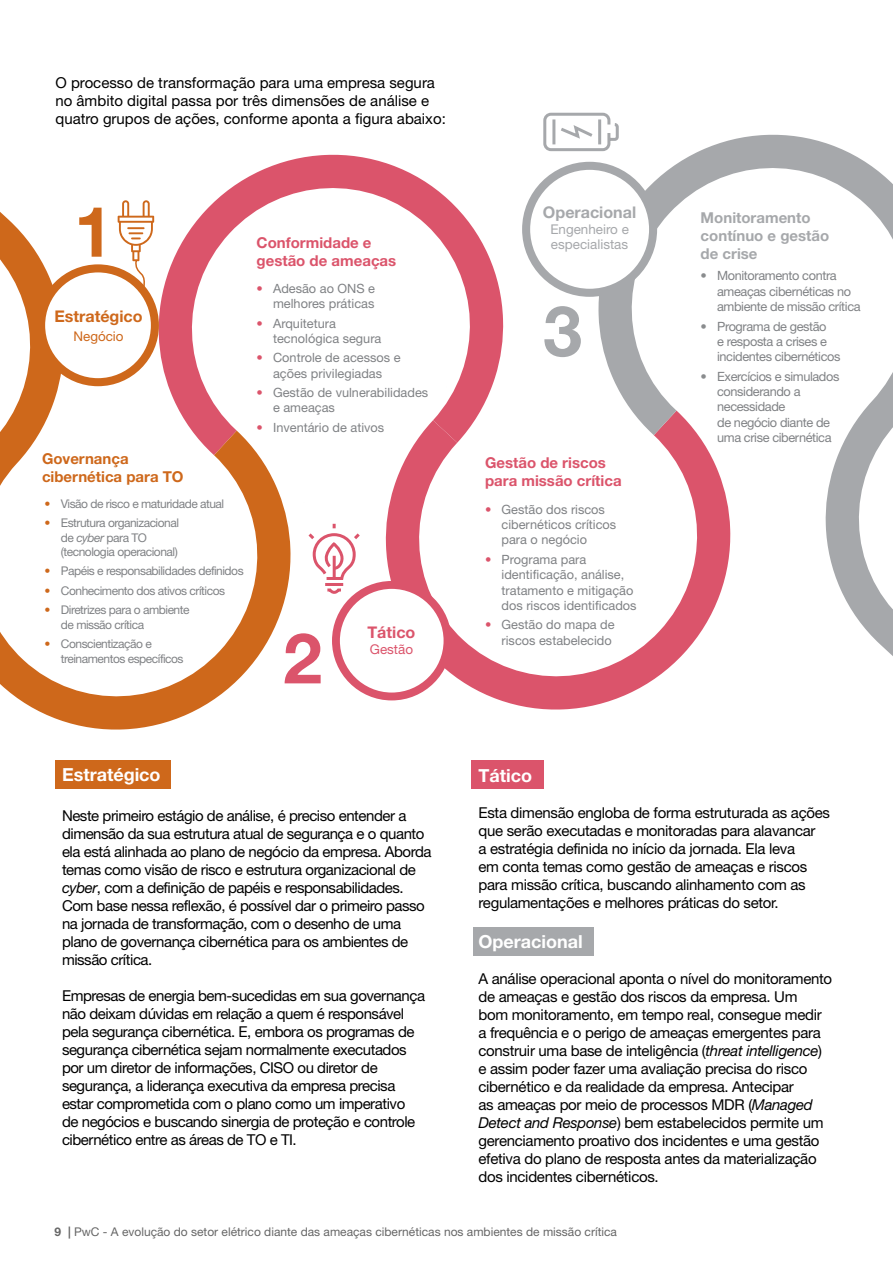
<style>
.page{position:relative;width:893px;height:1263px;background:#fff}
.page>*{position:absolute;margin:0;border:0;box-sizing:border-box;transform-origin:0 0}
.t1{font:700 70.05px "Helvetica Neue";color:#ce681b}
.t2{font:700 70.05px "Helvetica Neue";color:#db546b}
.t3{font:700 70.05px "Helvetica Neue";color:#a6a8ab}
.t4{font:700 18px "Helvetica Neue";color:#fff}
.t5{font:700 16.05px "Helvetica Neue";color:#a6a8ab}
.t6{font:700 16.05px "Helvetica Neue";color:#ce681b}
.t7{font:700 16.05px "Helvetica Neue";color:#db546b}
.t8{font:15px/18px "Helvetica Neue";letter-spacing:-.02em;color:#000}
.t9{font:15px/18px "Helvetica Neue";color:#000}
.t10{font:700 15px/18px "Helvetica Neue";color:#db546b}
.t11{font:700 15px/18px "Helvetica Neue";color:#a6a8ab}
.t12{font:700 15px/18px "Helvetica Neue";color:#ce681b}
.t13{font:13.35px "Helvetica Neue";color:#a6a8ab}
.t14{font:13.35px "Helvetica Neue";color:#ce681b}
.t15{font:13.35px "Helvetica Neue";color:#db546b}
.t16{font:12.75px/15.3px "Helvetica Neue";color:#808285}
.t17{font:12.75px/15.3px "Helvetica Neue";letter-spacing:-.03em;color:#808285}
.t18{font:12px/14.4px "Helvetica Neue";letter-spacing:-.04em;color:#808285}
.t19{font:12px "Helvetica Neue";color:#666}
.s1{color:#ce681b}
.s2{font-style:italic}
.s3{color:#db546b}
.s4{color:#8a8c8e}
.s5{font-weight:700}
</style>
<div class="page">
<div style="left:55px;top:760px;width:116px;height:29px;background:#ce681b"></div>
<div style="left:471px;top:760px;width:72px;height:29px;background:#db546b"></div>
<div style="left:473px;top:927px;width:120px;height:29px;background:#a6a8ab"></div>
<svg style="left:260px;top:154px;width:244px;height:257px"></svg>
<svg style="left:385px;top:411px;width:214px;height:299px"></svg>
<svg style="left:0;top:171px;width:291px;height:559px"></svg>
<svg style="left:598px;top:134px;width:295px;height:570px"></svg>
<div style="left:526px;top:166px;width:127px;height:127px;background:#fff;border-radius:50%"></div>
<div style="left:522px;top:162px;width:135px;height:135px;border:8px solid #a6a8ab;border-radius:50%"></div>
<svg style="left:308px;top:523px;width:55px;height:72px"></svg>
<svg style="left:543px;top:112px;width:77px;height:41px"></svg>
<hr style="left:552px;top:119px;width:3px;height:25px;background:#a6a8ab">
<hr style="left:598px;top:119px;width:3px;height:25px;background:#a6a8ab">
<div style="left:336px;top:585px;width:111px;height:111px;background:#fff;border-radius:50%"></div>
<div style="left:332px;top:581px;width:119px;height:119px;border:8px solid #db546b;border-radius:50%"></div>
<div style="left:41px;top:268px;width:114px;height:114px;background:#fff;border-radius:50%"></div>
<div style="left:37px;top:264px;width:122px;height:122px;border:8px solid #ce681b;border-radius:50%"></div>
<svg style="left:118px;top:200px;width:36px;height:94px"></svg>
<p class="t9" style="left:55px;top:74px;width:392px">O processo de transformação para uma empresa segura no âmbito digital passa por três dimensões de análise e quatro grupos de ações, conforme aponta a figura abaixo:</p>
<h1 class="t1" style="left:74px;top:188px;width:40px">1</h1>
<p class="t6" style="left:54px;top:306px;width:90px">Estratégico</p>
<p class="t14" style="left:73px;top:328px;width:52px">Negócio</p>
<p class="t12" style="left:42px;top:449px;width:143px">Governança cibernética para TO</p>
<p class="t18" style="left:44px;top:496px;width:181px"><span class="s1">•</span> Visão de risco e maturidade atual</p>
<p class="t18" style="left:61px;top:515px;width:120px;text-indent:-16px"><span class="s1">•</span> Estrutura organizacional de <span class="s2">cyber</span> para TO (tecnologia operacional)</p>
<p class="t18" style="left:44px;top:564px;width:201px"><span class="s1">•</span> Papéis e responsabilidades definidos</p>
<p class="t18" style="left:44px;top:583px;width:182px"><span class="s1">•</span> Conhecimento dos ativos críticos</p>
<p class="t18" style="left:61px;top:603px;width:130px;text-indent:-16px"><span class="s1">•</span> Diretrizes para o ambiente de missão crítica</p>
<p class="t18" style="left:61px;top:637px;width:124px;text-indent:-17px"><span class="s1">•</span> Conscientização e treinamentos específicos</p>
<p class="t10" style="left:257px;top:233px;width:141px">Conformidade e gestão de ameaças</p>
<p class="t16" style="left:257px;top:280px;width:120px;text-align:right"><span class="s3">•</span> Adesão ao ONS e melhores práticas</p>
<p class="t16" style="left:273px;top:315px;width:110px;text-indent:-16px"><span class="s3">•</span> Arquitetura tecnológica segura</p>
<p class="t16" style="left:257px;top:350px;width:146px;text-align:center"><span class="s3">•</span> Controle de acessos e ações privilegiadas</p>
<p class="t16" style="left:273px;top:385px;width:157px;text-indent:-16px"><span class="s3">•</span> Gestão de vulnerabilidades e ameaças</p>
<p class="t16" style="left:257px;top:420px;width:129px"><span class="s3">•</span> Inventário de ativos</p>
<h1 class="t2" style="left:283px;top:615px;width:40px">2</h1>
<p class="t7" style="left:367px;top:622px;width:49px">Tático</p>
<p class="t15" style="left:370px;top:641px;width:45px">Gestão</p>
<p class="t4" style="left:62px;top:763px;width:100px">Estratégico</p>
<p class="t8" style="left:62px;top:806px;width:371px">Neste primeiro estágio de análise, é preciso entender a dimensão da sua estrutura atual de segurança e o quanto ela está alinhada ao plano de negócio da empresa. Aborda temas como visão de risco e estrutura organizacional de <span class="s2">cyber</span>, com a definição de papéis e responsabilidades.<br>Com base nessa reflexão, é possível dar o primeiro passo na jornada de transformação, com o desenho de uma plano de governança cibernética para os ambientes de missão crítica.</p>
<p class="t8" style="left:62px;top:986px;width:365px">Empresas de energia bem-sucedidas em sua governança não deixam dúvidas em relação a quem é responsável pela segurança cibernética. E, embora os programas de segurança cibernética sejam normalmente executados por um diretor de informações, CISO ou diretor de segurança, a liderança executiva da empresa precisa estar comprometida com o plano como um imperativo de negócios e buscando sinergia de proteção e controle cibernético entre as áreas de TO e TI.</p>
<p class="t5" style="left:543px;top:203px;width:95px">Operacional</p>
<p class="t13" style="left:550px;top:222px;width:80px">Engenheiro e</p>
<p class="t13" style="left:551px;top:236px;width:79px">especialistas</p>
<h1 class="t3" style="left:543px;top:288px;width:40px">3</h1>
<p class="t10" style="left:485px;top:453px;width:138px">Gestão de riscos para missão crítica</p>
<p class="t16" style="left:502px;top:501px;width:116px;text-indent:-16px"><span class="s3">•</span> Gestão dos riscos cibernéticos críticos para o negócio</p>
<p class="t16" style="left:502px;top:551px;width:137px;text-indent:-16px"><span class="s3">•</span> Programa para identificação, análise, tratamento e mitigação dos riscos identificados</p>
<p class="t16" style="left:485px;top:617px;width:131px;text-align:right"><span class="s3">•</span> Gestão do mapa de riscos estabelecido</p>
<p class="t11" style="left:701px;top:208px;width:130px">Monitoramento contínuo e gestão de crise</p>
<p class="t17" style="left:717px;top:268px;width:145px;text-indent:-16px"><span class="s4">•</span> Monitoramento contra ameaças cibernéticas no ambiente de missão crítica</p>
<p class="t17" style="left:717px;top:318px;width:125px;text-indent:-16px"><span class="s4">•</span> Programa de gestão<br>e resposta a crises e incidentes cibernéticos</p>
<p class="t17" style="left:717px;top:368px;width:124px;text-indent:-16px"><span class="s4">•</span> Exercícios e simulados considerando a necessidade<br>de negócio diante de uma crise cibernética</p>
<p class="t4" style="left:478px;top:764px;width:55px">Tático</p>
<p class="t8" style="left:478px;top:804px;width:353px">Esta dimensão engloba de forma estruturada as ações que serão executadas e monitoradas para alavancar<br>a estratégia definida no início da jornada. Ela leva<br>em conta temas como gestão de ameaças e riscos para missão crítica, buscando alinhamento com as regulamentações e melhores práticas do setor.</p>
<p class="t4" style="left:478px;top:930px;width:106px">Operacional</p>
<p class="t8" style="left:478px;top:969px;width:355px">A análise operacional aponta o nível do monitoramento de ameaças e gestão dos riscos da empresa. Um<br>bom monitoramento, em tempo real, consegue medir a frequência e o perigo de ameaças emergentes para construir uma base de inteligência (<span class="s2">threat intelligence</span>) e assim poder fazer uma avaliação precisa do risco cibernético e da realidade da empresa. Antecipar<br>as ameaças por meio de processos MDR (<span class="s2">Managed Detect and Response</span>) bem estabelecidos permite um gerenciamento proativo dos incidentes e uma gestão efetiva do plano de resposta antes da materialização dos incidentes cibernéticos.</p>
<p class="t19" style="left:55px;top:1224px;width:564px"><span class="s5">9 |</span> PwC - A evolução do setor elétrico diante das ameaças cibernéticas nos ambientes de missão crítica</p>
</div>
